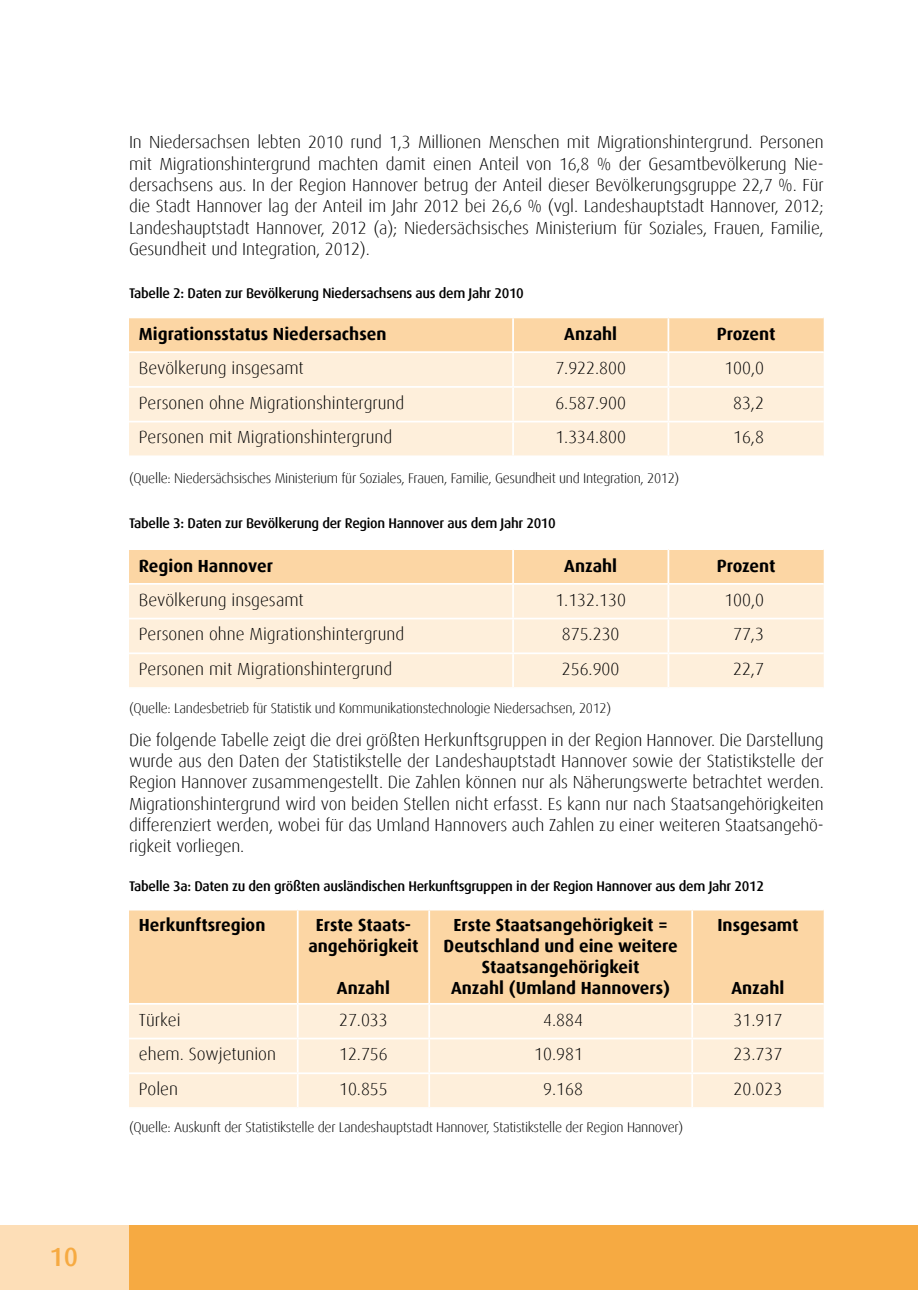
<style>
.page{position:relative;width:918px;height:1290px;background:#fff}
.page>*{position:absolute;margin:0;border:0;box-sizing:border-box;transform-origin:0 0}
.t1{font:500 26.25px "Dax";color:#f6aa42}
.t2{font:300 17.5px/21.3px "Dax";color:#000;text-align:justify}
.t3{font:700 17.5px/21px "Dax";color:#000;text-align:center}
.t4{font:300 14px "Dax";letter-spacing:-.02em;color:#000}
.t5{font:500 14px "Dax";letter-spacing:-.02em;color:#000}
</style>
<div class="page">
<div style="left:0;top:1225px;width:918px;height:65px;background:#f6aa42"></div>
<div style="left:0;top:1225px;width:129px;height:65px;background:#fddeb7"></div>
<div style="left:129px;top:318px;width:694px;height:33px;background:#fcd6a4"></div>
<div style="left:129px;top:353px;width:694px;height:102px;background:#feefdb"></div>
<hr style="left:512px;top:318px;width:2px;height:33px;background:#fff">
<hr style="left:667px;top:318px;width:2px;height:33px;background:#fff">
<hr style="left:512px;top:353px;width:2px;height:33px;background:#fff">
<hr style="left:667px;top:353px;width:2px;height:33px;background:#fff">
<hr style="left:129px;top:386px;width:384px;height:2px;background:#fff">
<hr style="left:513px;top:386px;width:155px;height:2px;background:#fff">
<hr style="left:512px;top:388px;width:2px;height:33px;background:#fff">
<hr style="left:668px;top:386px;width:155px;height:2px;background:#fff">
<hr style="left:667px;top:388px;width:2px;height:33px;background:#fff">
<hr style="left:129px;top:421px;width:384px;height:1px;background:#fff">
<hr style="left:513px;top:421px;width:155px;height:1px;background:#fff">
<hr style="left:512px;top:422px;width:2px;height:33px;background:#fff">
<hr style="left:668px;top:421px;width:155px;height:1px;background:#fff">
<hr style="left:667px;top:422px;width:2px;height:33px;background:#fff">
<div style="left:129px;top:550px;width:694px;height:33px;background:#fcd6a4"></div>
<div style="left:129px;top:585px;width:694px;height:102px;background:#feefdb"></div>
<hr style="left:512px;top:550px;width:2px;height:33px;background:#fff">
<hr style="left:667px;top:550px;width:2px;height:33px;background:#fff">
<hr style="left:512px;top:585px;width:2px;height:33px;background:#fff">
<hr style="left:667px;top:585px;width:2px;height:33px;background:#fff">
<hr style="left:129px;top:618px;width:384px;height:1px;background:#fff">
<hr style="left:513px;top:618px;width:155px;height:1px;background:#fff">
<hr style="left:512px;top:619px;width:2px;height:33px;background:#fff">
<hr style="left:668px;top:618px;width:155px;height:1px;background:#fff">
<hr style="left:667px;top:619px;width:2px;height:33px;background:#fff">
<hr style="left:129px;top:652px;width:384px;height:2px;background:#fff">
<hr style="left:513px;top:652px;width:155px;height:2px;background:#fff">
<hr style="left:512px;top:654px;width:2px;height:33px;background:#fff">
<hr style="left:668px;top:652px;width:155px;height:2px;background:#fff">
<hr style="left:667px;top:654px;width:2px;height:33px;background:#fff">
<div style="left:129px;top:910px;width:694px;height:93px;background:#fcd6a4"></div>
<div style="left:129px;top:1005px;width:694px;height:102px;background:#feefdb"></div>
<hr style="left:297px;top:910px;width:2px;height:93px;background:#fff">
<hr style="left:428px;top:910px;width:2px;height:93px;background:#fff">
<hr style="left:691px;top:910px;width:2px;height:93px;background:#fff">
<hr style="left:297px;top:1005px;width:2px;height:33px;background:#fff">
<hr style="left:428px;top:1005px;width:2px;height:33px;background:#fff">
<hr style="left:691px;top:1005px;width:2px;height:33px;background:#fff">
<hr style="left:129px;top:1038px;width:169px;height:1px;background:#fff">
<hr style="left:298px;top:1038px;width:131px;height:1px;background:#fff">
<hr style="left:297px;top:1039px;width:2px;height:33px;background:#fff">
<hr style="left:429px;top:1038px;width:263px;height:1px;background:#fff">
<hr style="left:428px;top:1039px;width:2px;height:33px;background:#fff">
<hr style="left:692px;top:1038px;width:131px;height:1px;background:#fff">
<hr style="left:691px;top:1039px;width:2px;height:33px;background:#fff">
<hr style="left:129px;top:1072px;width:169px;height:2px;background:#fff">
<hr style="left:298px;top:1072px;width:131px;height:2px;background:#fff">
<hr style="left:297px;top:1074px;width:2px;height:33px;background:#fff">
<hr style="left:429px;top:1072px;width:263px;height:2px;background:#fff">
<hr style="left:428px;top:1074px;width:2px;height:33px;background:#fff">
<hr style="left:692px;top:1072px;width:131px;height:2px;background:#fff">
<hr style="left:691px;top:1074px;width:2px;height:33px;background:#fff">
<p class="t1" style="left:50px;top:1242px;width:30px">10</p>
<p class="t2" style="left:129px;top:132px;width:696px">In Niedersachsen lebten 2010 rund 1,3 Millionen Menschen mit Migrationshintergrund. Personen mit Migrationshintergrund machten damit einen Anteil von 16,8 % der Gesamtbevölkerung Nie&shy;dersachsens aus. In der Region Hannover betrug der Anteil dieser Bevölkerungsgruppe 22,7 %. Für die Stadt Hannover lag der Anteil im Jahr 2012 bei 26,6 % (vgl. Landeshauptstadt Hannover, 2012; Landeshauptstadt Hannover, 2012 (a); Niedersächsisches Ministerium für Soziales, Frauen, Familie, Gesundheit und Integration, 2012).</p>
<p class="t5" style="left:129px;top:285px;width:396px">Tabelle 2: Daten zur Bevölkerung Niedersachsens aus dem Jahr 2010</p>
<p class="t3" style="left:139px;top:324px;width:249px">Migrationsstatus Niedersachsen</p>
<p class="t3" style="left:564px;top:324px;width:54px">Anzahl</p>
<p class="t3" style="left:716px;top:324px;width:60px">Prozent</p>
<p class="t2" style="left:139px;top:357px;width:166px">Bevölkerung insgesamt</p>
<p class="t2" style="left:555px;top:357px;width:72px">7.922.800</p>
<p class="t2" style="left:724px;top:357px;width:41px">100,0</p>
<p class="t2" style="left:139px;top:392px;width:267px">Personen ohne Migrationshintergrund</p>
<p class="t2" style="left:555px;top:392px;width:72px">6.587.900</p>
<p class="t2" style="left:733px;top:392px;width:32px">83,2</p>
<p class="t2" style="left:139px;top:427px;width:255px">Personen mit Migrationshintergrund</p>
<p class="t2" style="left:555px;top:427px;width:72px">1.334.800</p>
<p class="t2" style="left:733px;top:427px;width:32px">16,8</p>
<p class="t4" style="left:129px;top:470px;width:552px">(Quelle: Niedersächsisches Ministerium für Soziales, Frauen, Familie, Gesundheit und Integration, 2012)</p>
<p class="t5" style="left:129px;top:515px;width:428px">Tabelle 3: Daten zur Bevölkerung der Region Hannover aus dem Jahr 2010</p>
<p class="t3" style="left:139px;top:556px;width:135px">Region Hannover</p>
<p class="t3" style="left:564px;top:556px;width:54px">Anzahl</p>
<p class="t3" style="left:716px;top:556px;width:60px">Prozent</p>
<p class="t2" style="left:139px;top:589px;width:166px">Bevölkerung insgesamt</p>
<p class="t2" style="left:555px;top:589px;width:72px">1.132.130</p>
<p class="t2" style="left:724px;top:589px;width:41px">100,0</p>
<p class="t2" style="left:139px;top:624px;width:267px">Personen ohne Migrationshintergrund</p>
<p class="t2" style="left:562px;top:624px;width:59px">875.230</p>
<p class="t2" style="left:733px;top:624px;width:32px">77,3</p>
<p class="t2" style="left:139px;top:658px;width:255px">Personen mit Migrationshintergrund</p>
<p class="t2" style="left:562px;top:658px;width:59px">256.900</p>
<p class="t2" style="left:733px;top:658px;width:32px">22,7</p>
<p class="t4" style="left:129px;top:700px;width:484px">(Quelle: Landesbetrieb für Statistik und Kommunikationstechnologie Niedersachsen, 2012)</p>
<p class="t2" style="left:129px;top:729px;width:696px">Die folgende Tabelle zeigt die drei größten Herkunftsgruppen in der Region Hannover. Die Darstellung wurde aus den Daten der Statistikstelle der Landeshauptstadt Hannover sowie der Statistikstelle der Region Hannover zusammengestellt. Die Zahlen können nur als Näherungswerte betrachtet werden.<br>Migrationshintergrund wird von beiden Stellen nicht erfasst. Es kann nur nach Staatsangehörigkeiten differenziert werden, wobei für das Umland Hannovers auch Zahlen zu einer weiteren Staatsangehö&shy;rigkeit vorliegen.</p>
<p class="t5" style="left:129px;top:878px;width:637px">Tabelle 3a: Daten zu den größten ausländischen Herkunftsgruppen in der Region Hannover aus dem Jahr 2012</p>
<p class="t3" style="left:139px;top:914px;width:128px">Herkunftsregion</p>
<p class="t3" style="left:308px;top:914px;width:112px">Erste Staats&shy;angehörigkeit</p>
<p class="t3" style="left:337px;top:977px;width:54px">Anzahl</p>
<p class="t3" style="left:443px;top:914px;width:236px">Erste Staatsangehörigkeit =<br>Deutschland und eine weitere<br>Staatsangehörigkeit<br>Anzahl (Umland Hannovers)</p>
<p class="t3" style="left:717px;top:914px;width:82px">Insgesamt</p>
<p class="t3" style="left:731px;top:977px;width:54px">Anzahl</p>
<p class="t2" style="left:139px;top:1009px;width:43px">Türkei</p>
<p class="t2" style="left:339px;top:1009px;width:50px">27.033</p>
<p class="t2" style="left:543px;top:1009px;width:41px">4.884</p>
<p class="t2" style="left:733px;top:1009px;width:50px">31.917</p>
<p class="t2" style="left:139px;top:1044px;width:139px">ehem. Sowjetunion</p>
<p class="t2" style="left:339px;top:1044px;width:50px">12.756</p>
<p class="t2" style="left:534px;top:1044px;width:50px">10.981</p>
<p class="t2" style="left:733px;top:1044px;width:50px">23.737</p>
<p class="t2" style="left:139px;top:1078px;width:41px">Polen</p>
<p class="t2" style="left:339px;top:1078px;width:50px">10.855</p>
<p class="t2" style="left:543px;top:1078px;width:41px">9.168</p>
<p class="t2" style="left:733px;top:1078px;width:50px">20.023</p>
<p class="t4" style="left:129px;top:1119px;width:556px">(Quelle: Auskunft der Statistikstelle der Landeshauptstadt Hannover, Statistikstelle der Region Hannover)</p>
</div>
